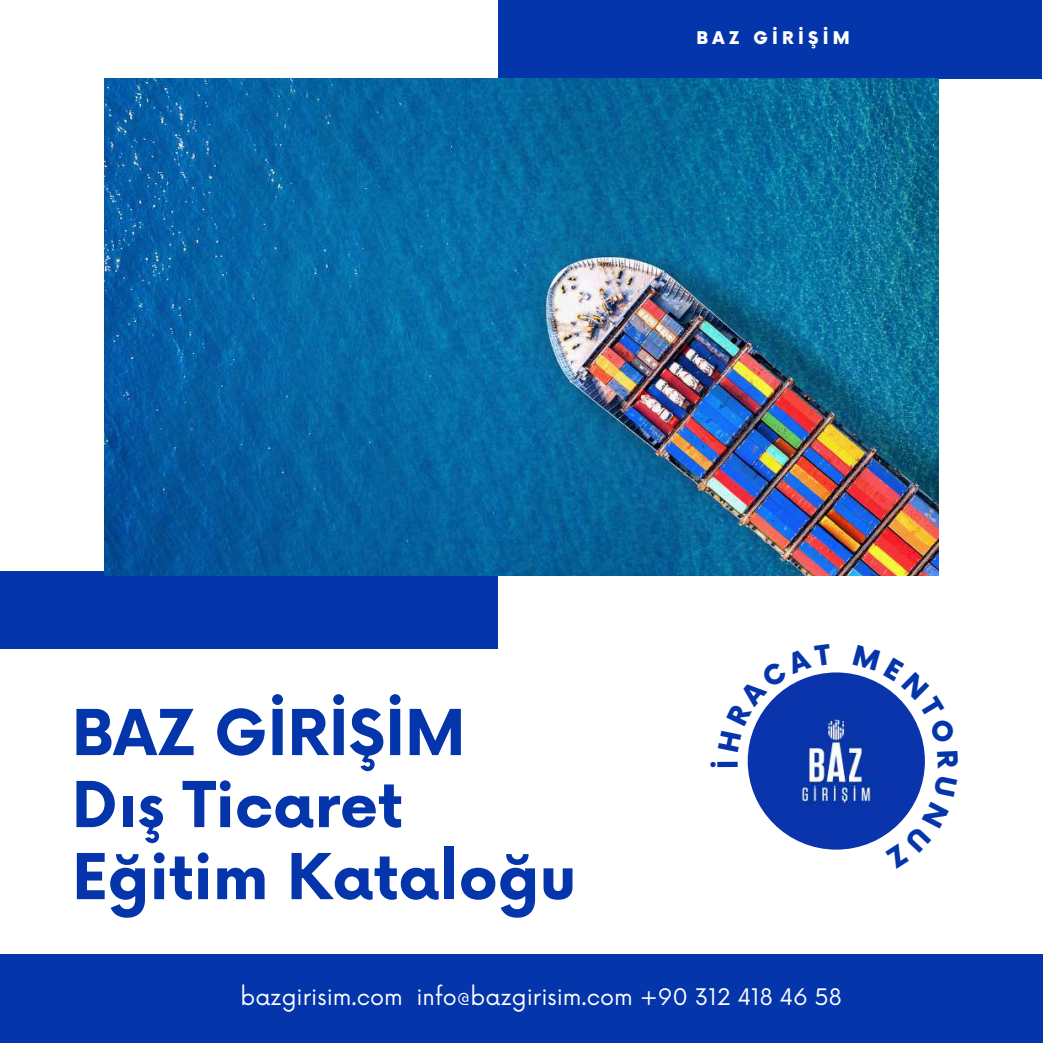
<style>
.page{position:relative;width:1043px;height:1043px;background:#fff}
.page>*{position:absolute;margin:0;border:0;box-sizing:border-box;transform-origin:0 0}
.t1{font:700 61.6px/71.9px "Now";color:#0435aa}
.t2{font:900 27.12px "Now";color:#0435aa}
.t3{font:22.22px "Now";color:#fff}
.t4{font:900 16.97px "Now";letter-spacing:.25em;color:#fff}
</style>
<div class="page">
<div style="left:498px;top:0;width:543px;height:79px;background:#0435aa"></div>
<div style="left:0;top:571px;width:497px;height:77px;background:#0435aa"></div>
<img style="left:104px;top:78px;width:834px;height:497px">
<img style="left:747px;top:672px;width:177px;height:177px;border-radius:50%">
<div style="left:0;top:954px;width:1042px;height:88px;background:#0435aa"></div>
<svg style="left:747px;top:672px;width:84px;height:80px"></svg>
<svg style="left:852px;top:674px;width:72px;height:70px"></svg>
<svg style="left:885px;top:775px;width:39px;height:60px"></svg>
<p class="t4" style="left:696px;top:29px;width:155px">BAZ GİRİŞİM</p>
<h1 class="t1" style="left:72px;top:700px;width:506px">BAZ GİRİŞİM<br>Dış Ticaret<br>Eğitim Kataloğu</h1>
<p class="t2" style="left:713px;top:769px;width:11px;rotate:-90deg">İ</p>
<p class="t3" style="left:240px;top:983px;width:602px">bazgirisim.com info@bazgirisim.com +90 312 418 46 58</p>
</div>
